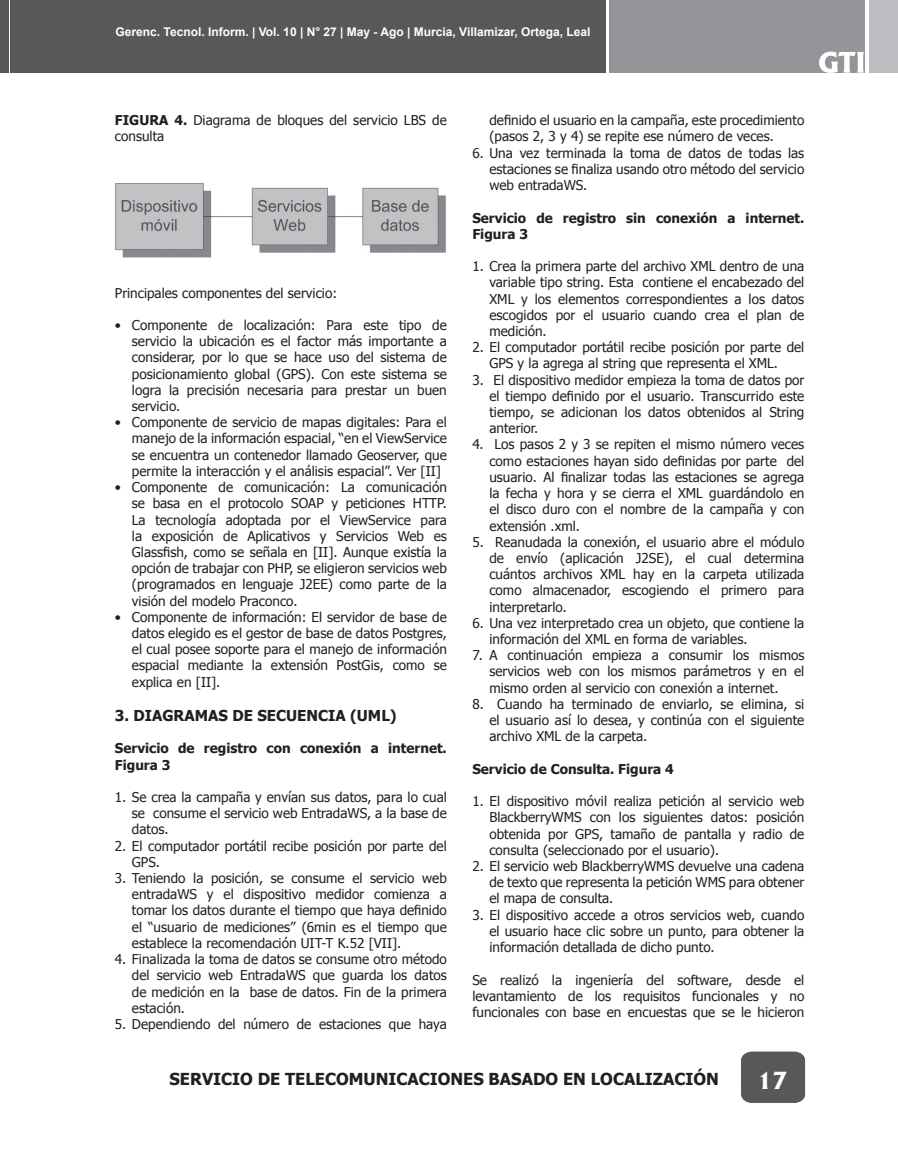
<style>
.page{position:relative;width:898px;height:1166px;background:#fff}
.page>*{position:absolute;margin:0;border:0;box-sizing:border-box;transform-origin:0 0}
.t1{font:800 22.5px "Albertus";color:#fff}
.t2{font:700 16.5px "Tahoma";color:#231f20}
.t3{font:700 15px "Tahoma";color:#231f20}
.t4{font:13.5px/16.2px "Tahoma";color:#231f20;text-align:justify}
.t5{font:700 13.5px/16.2px "Tahoma";color:#231f20}
.t6{font:700 12px "Arial";color:#fff}
.s1{font-weight:700}
</style>
<div class="page">
<div style="left:10px;top:0;width:595px;height:73px;background:#57585a"></div>
<div style="left:609px;top:0;width:255px;height:73px;background:#939598"></div>
<div style="left:868px;top:0;width:29px;height:73px;background:#bcbdc0"></div>
<div style="left:741px;top:1051px;width:63px;height:51px;background:#57585a"></div>
<div style="left:0;top:0;width:9px;height:73px;background:#57585a"></div>
<svg style="left:819px;top:52px;width:44px;height:21px"></svg>
<img style="left:115px;top:183px;width:331px;height:75px">
<p class="t6" style="left:115px;top:24px;width:476px">Gerenc. Tecnol. Inform. | Vol. 10 | N° 27 | May - Ago | Murcia, Villamizar, Ortega, Leal</p>
<p class="t5" style="left:115px;top:111px;width:18px">Figura</p>
<p class="t4" style="left:174px;top:112px;width:274px"><span class="s1">4.</span> Diagrama de bloques del servicio LBS de</p>
<p class="t4" style="left:115px;top:128px;width:51px">consulta</p>
<p class="t4" style="left:115px;top:284px;width:224px">Principales componentes del servicio:</p>
<p class="t4" style="left:132px;top:316px;width:316px;text-indent:-17px">• Componente de localización: Para este tipo de servicio la ubicación es el factor más importante a considerar, por lo que se hace uso del sistema de posicionamiento global (GPS). Con este sistema se logra la precisión necesaria para prestar un buen servicio.</p>
<p class="t4" style="left:132px;top:413px;width:316px;text-indent:-17px">• Componente de servicio de mapas digitales: Para el manejo de la información espacial, “en el ViewService se encuentra un contenedor llamado Geoserver, que permite la interacción y el análisis espacial”. Ver [II]</p>
<p class="t4" style="left:132px;top:478px;width:316px;text-indent:-17px">• Componente de comunicación: La comunicación se basa en el protocolo SOAP y peticiones HTTP.<br>La tecnología adoptada por el ViewService para la exposición de Aplicativos y Servicios Web es Glassfish, como se señala en [II]. Aunque existía la opción de trabajar con PHP, se eligieron servicios web (programados en lenguaje J2EE) como parte de la visión del modelo Praconco.</p>
<p class="t4" style="left:132px;top:608px;width:316px;text-indent:-17px">• Componente de información: El servidor de base de datos elegido es el gestor de base de datos Postgres, el cual posee soporte para el manejo de información espacial mediante la extensión PostGis, como se explica en [II].</p>
<p class="t3" style="left:115px;top:704px;width:42px">3. Diagramas</p>
<p class="t3" style="left:232px;top:704px;width:46px">De Secuencia</p>
<p class="t3" style="left:350px;top:704px;width:48px">(UML)</p>
<p class="t5" style="left:115px;top:739px;width:333px">Servicio de registro con conexión a internet.<br>Figura 3</p>
<p class="t4" style="left:132px;top:788px;width:316px;text-indent:-17px">1. Se crea la campaña y envían sus datos, para lo cual se consume el servicio web EntradaWS, a la base de datos.</p>
<p class="t4" style="left:132px;top:836px;width:316px;text-indent:-17px">2. El computador portátil recibe posición por parte del<br>GPS.</p>
<p class="t4" style="left:132px;top:869px;width:316px;text-indent:-17px">3. Teniendo la posición, se consume el servicio web entradaWS y el dispositivo medidor comienza a tomar los datos durante el tiempo que haya definido el “usuario de mediciones” (6min es el tiempo que establece la recomendación UIT-T K.52 [VII].</p>
<p class="t4" style="left:132px;top:950px;width:316px;text-indent:-17px">4. Finalizada la toma de datos se consume otro método del servicio web EntradaWS que guarda los datos de medición en la base de datos. Fin de la primera estación.</p>
<p class="t4" style="left:115px;top:1015px;width:333px">5. Dependiendo del número de estaciones que haya</p>
<p class="t4" style="left:489px;top:112px;width:316px">definido el usuario en la campaña, este procedimiento (pasos 2, 3 y 4) se repite ese número de veces.</p>
<p class="t4" style="left:489px;top:144px;width:316px;text-indent:-17px">6. Una vez terminada la toma de datos de todas las estaciones se finaliza usando otro método del servicio web entradaWS.</p>
<p class="t5" style="left:472px;top:208px;width:333px">Servicio de registro sin conexión a internet.<br>Figura 3</p>
<p class="t4" style="left:489px;top:257px;width:316px;text-indent:-17px">1. Crea la primera parte del archivo XML dentro de una variable tipo string. Esta contiene el encabezado del XML y los elementos correspondientes a los datos escogidos por el usuario cuando crea el plan de medición.</p>
<p class="t4" style="left:489px;top:338px;width:316px;text-indent:-17px">2. El computador portátil recibe posición por parte del<br>GPS y la agrega al string que representa el XML.</p>
<p class="t4" style="left:489px;top:371px;width:316px;text-indent:-17px">3. El dispositivo medidor empieza la toma de datos por el tiempo definido por el usuario. Transcurrido este tiempo, se adicionan los datos obtenidos al String anterior.</p>
<p class="t4" style="left:489px;top:436px;width:316px;text-indent:-17px">4. Los pasos 2 y 3 se repiten el mismo número veces como estaciones hayan sido definidas por parte del usuario. Al finalizar todas las estaciones se agrega la fecha y hora y se cierra el XML guardándolo en el disco duro con el nombre de la campaña y con extensión .xml.</p>
<p class="t4" style="left:489px;top:533px;width:316px;text-indent:-17px">5. Reanudada la conexión, el usuario abre el módulo de envío (aplicación J2SE), el cual determina cuántos archivos XML hay en la carpeta utilizada como almacenador, escogiendo el primero para interpretarlo.</p>
<p class="t4" style="left:489px;top:614px;width:316px;text-indent:-17px">6. Una vez interpretado crea un objeto, que contiene la información del XML en forma de variables.</p>
<p class="t4" style="left:489px;top:646px;width:316px;text-indent:-17px">7. A continuación empieza a consumir los mismos servicios web con los mismos parámetros y en el mismo orden al servicio con conexión a internet.</p>
<p class="t4" style="left:489px;top:695px;width:316px;text-indent:-17px">8. Cuando ha terminado de enviarlo, se elimina, si el usuario así lo desea, y continúa con el siguiente archivo XML de la carpeta.</p>
<p class="t5" style="left:472px;top:759px;width:203px">Servicio de Consulta. Figura 4</p>
<p class="t4" style="left:489px;top:792px;width:316px;text-indent:-17px">1. El dispositivo móvil realiza petición al servicio web BlackberryWMS con los siguientes datos: posición obtenida por GPS, tamaño de pantalla y radio de consulta (seleccionado por el usuario).</p>
<p class="t4" style="left:489px;top:857px;width:316px;text-indent:-17px">2. El servicio web BlackberryWMS devuelve una cadena de texto que representa la petición WMS para obtener el mapa de consulta.</p>
<p class="t4" style="left:489px;top:905px;width:316px;text-indent:-17px">3. El dispositivo accede a otros servicios web, cuando el usuario hace clic sobre un punto, para obtener la información detallada de dicho punto.</p>
<p class="t4" style="left:472px;top:970px;width:333px">Se realizó la ingeniería del software, desde el levantamiento de los requisitos funcionales y no funcionales con base en encuestas que se le hicieron</p>
<p class="t2" style="left:169px;top:1067px;width:550px">SERVICIO DE TELECOMUNICACIONES BASADO EN LOCALIZACIÓN</p>
<h1 class="t1" style="left:757px;top:1066px;width:31px">17</h1>
</div>
